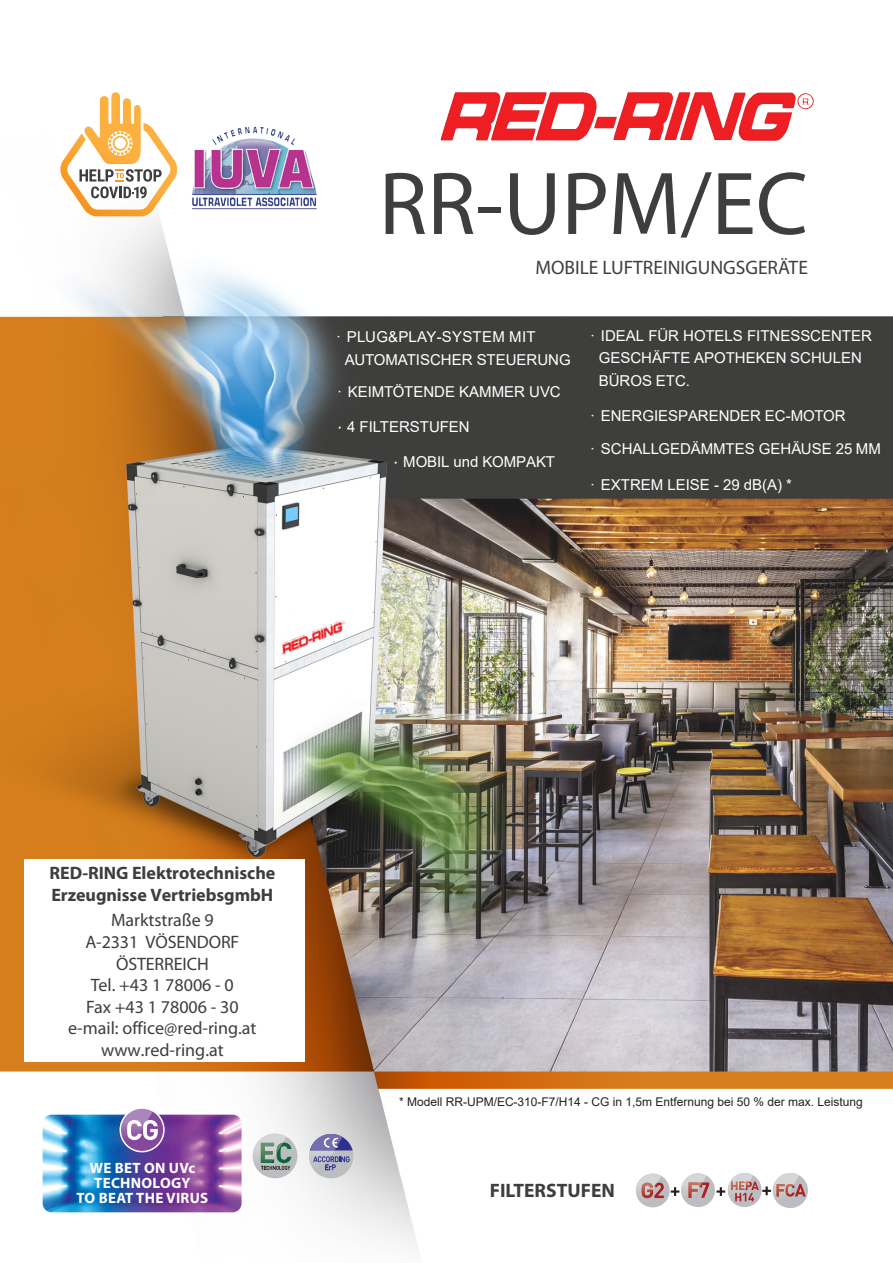
<style>
.page{position:relative;width:893px;height:1263px;background:#fff}
.page>*{position:absolute;margin:0;border:0;box-sizing:border-box;transform-origin:0 0}
.TAULA_TITOL{font:90px "Myriad Pro";color:#3e3e3f}
.TAULA_TITOL-2{font:19.5px "Myriad Pro";color:#3e3e3f}
.TAULA_TITOL-3{font:700 19.5px "Myriad Pro";color:#3e3e3f}
.t1{font:18px/21.6px "Myriad Pro";color:#3e3e3f;text-align:center}
.t2{font:700 18px/21.6px "Myriad Pro";letter-spacing:-.005em;color:#3e3e3f}
.TAULA_TITOL-4{font:15px/22.5px "Arial";color:#fff}
.TAULA_TITOL-5{font:700 15px/15px "Myriad Pro";letter-spacing:.02em;color:#fff;text-align:center}
.t3{font:12px "Arial";color:#231f20}
.s1{font-family:"Myriad Pro";font-size:16.5px}
</style>
<div class="page">
<img style="left:0;top:216px;width:893px;height:1034px">
<img style="left:681px;top:1132px;width:17px;height:17px">
<img style="left:636px;top:1132px;width:17px;height:18px">
<div style="left:681px;top:1173px;width:34px;height:34px;background:#bcbdc0;border-radius:50%"></div>
<img style="left:681px;top:1173px;width:25px;height:32px">
<svg style="left:688px;top:1182px;width:21px;height:16px"></svg>
<svg style="left:716px;top:1187px;width:9px;height:9px"></svg>
<div style="left:773px;top:1173px;width:35px;height:35px;background:#bcbdc0;border-radius:50%"></div>
<img style="left:773px;top:1173px;width:26px;height:33px">
<svg style="left:671px;top:1187px;width:8px;height:9px"></svg>
<div style="left:636px;top:1173px;width:34px;height:34px;background:#bcbdc0;border-radius:50%"></div>
<img style="left:636px;top:1173px;width:25px;height:32px">
<svg style="left:642px;top:1182px;width:22px;height:16px"></svg>
<svg style="left:728px;top:1173px;width:34px;height:34px"></svg>
<img style="left:728px;top:1173px;width:25px;height:32px">
<svg style="left:731px;top:1181px;width:75px;height:20px"></svg>
<img style="left:43px;top:1115px;width:199px;height:97px">
<svg style="left:120px;top:1108px;width:44px;height:44px"></svg>
<img style="left:120px;top:1108px;width:33px;height:41px">
<svg style="left:127px;top:1120px;width:31px;height:20px"></svg>
<div style="left:120px;top:1107px;width:45px;height:45px;border:2px solid #fff;border-radius:50%"></div>
<div style="left:253px;top:1134px;width:44px;height:44px;background:#bcbdc0;border-radius:50%"></div>
<img style="left:253px;top:1134px;width:33px;height:41px">
<svg style="left:261px;top:1142px;width:30px;height:28px"></svg>
<div style="left:309px;top:1134px;width:44px;height:44px;background:#bcbdc0;border-radius:50%"></div>
<img style="left:309px;top:1134px;width:23px;height:23px">
<svg style="left:313px;top:1156px;width:37px;height:14px"></svg>
<svg style="left:310px;top:1134px;width:43px;height:16px"></svg>
<svg style="left:60px;top:92px;width:117px;height:124px"></svg>
<img style="left:190px;top:126px;width:128px;height:112px">
<img style="left:440px;top:92px;width:374px;height:49px">
<div style="left:24px;top:859px;width:281px;height:203px;background:#fff"></div>
<svg style="left:276px;top:599px;width:71px;height:57px"></svg>
<img style="left:279px;top:619px;width:71px;height:37px">
<p class="TAULA_TITOL" style="left:379px;top:148px;width:431px">RR-UPM/EC</p>
<p class="TAULA_TITOL-2" style="left:535px;top:255px;width:274px">MOBILE LUFTREINIGUNGSGERÄTE</p>
<p class="TAULA_TITOL-4" style="left:345px;top:327px;width:227px;text-indent:-9px">· PLUG&amp;PLAY-SYSTEM MIT<br>AUTOMATISCHER STEUERUNG</p>
<p class="TAULA_TITOL-4" style="left:337px;top:381px;width:225px">· KEIMTÖTENDE KAMMER UVC</p>
<p class="TAULA_TITOL-4" style="left:338px;top:417px;width:133px"><span class="s1">·</span> 4 FILTERSTUFEN</p>
<p class="TAULA_TITOL-4" style="left:394px;top:451px;width:162px"><span class="s1">·</span> MOBIL und KOMPAKT</p>
<p class="TAULA_TITOL-4" style="left:599px;top:325px;width:275px;text-indent:-9px">· IDEAL FÜR HOTELS FITNESSCENTER<br>GESCHÄFTE APOTHEKEN SCHULEN<br>BÜROS ETC.</p>
<p class="TAULA_TITOL-4" style="left:590px;top:405px;width:257px">· ENERGIESPARENDER EC-MOTOR</p>
<p class="TAULA_TITOL-4" style="left:590px;top:439px;width:292px">· SCHALLGEDÄMMTES GEHÄUSE 25 MM</p>
<p class="TAULA_TITOL-4" style="left:590px;top:475px;width:203px">· EXTREM LEISE - 29 dB(A) *</p>
<p class="t2" style="left:50px;top:863px;width:227px">RED-RING Elektrotechnische<br>Erzeugnisse VertriebsgmbH</p>
<p class="t1" style="left:68px;top:910px;width:190px">Marktstraße 9<br>A-2331 VÖSENDORF<br>ÖSTERREICH<br>Tel. +43 1 78006 - 0<br>Fax +43 1 78006 - 30 e-mail: office@red-ring.at www.red-ring.at</p>
<p class="TAULA_TITOL-5" style="left:77px;top:1159px;width:133px">WE BET ON UVc<br>TECHNOLOGY<br>TO BEAT THE VIRUS</p>
<p class="t3" style="left:399px;top:1096px;width:465px">* Modell RR-UPM/EC-310-F7/H14 - CG in 1,5m Entfernung bei 50 % der max. Leistung</p>
<p class="TAULA_TITOL-3" style="left:490px;top:1177px;width:127px">FILTERSTUFEN</p>
</div>
